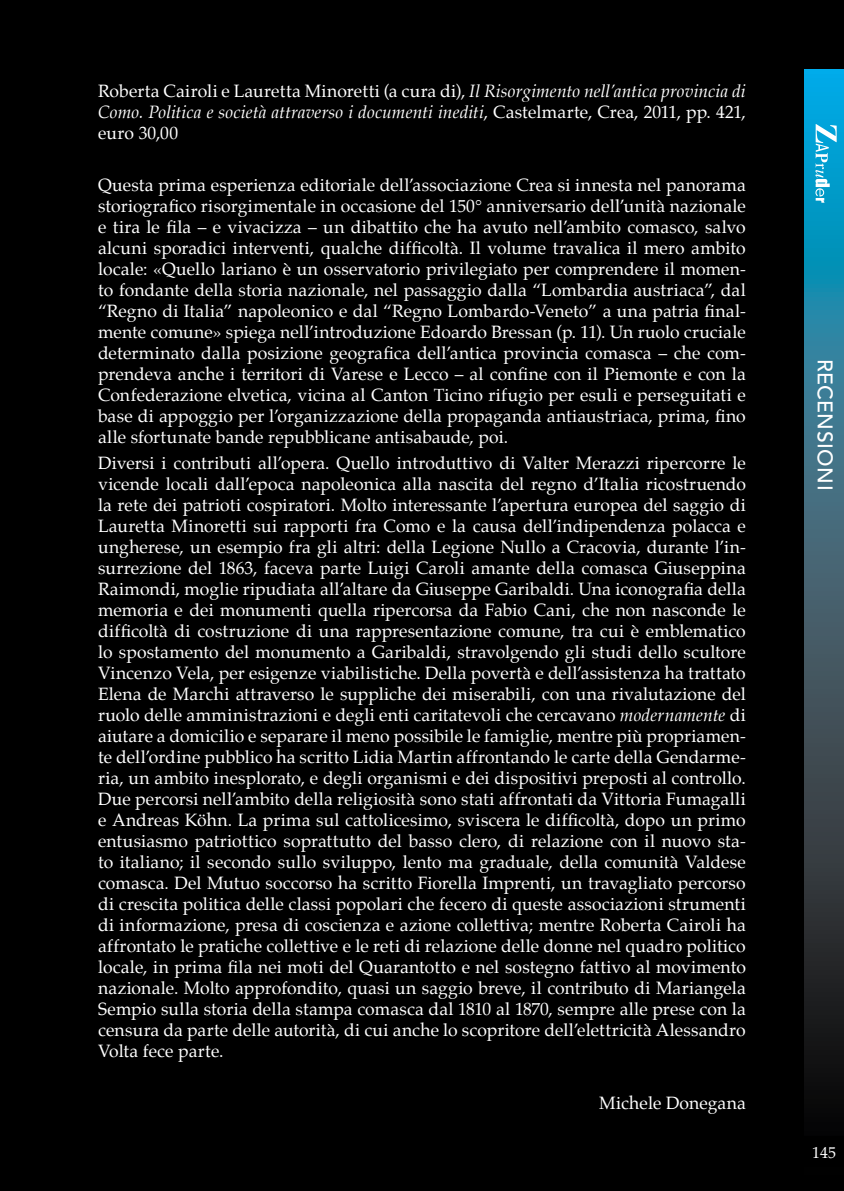
<style>
.page{position:relative;width:844px;height:1191px;background:#fff}
.page>*{position:absolute;margin:0;border:0;box-sizing:border-box;transform-origin:0 0}
.t1{font:500 21px "Avenir";letter-spacing:.025em;color:#fff}
.t2{font:17.5px/21px "Palatino";letter-spacing:.005em;color:#fff;text-align:justify}
.t3{font:italic 17.5px/21px "Palatino";letter-spacing:.005em;color:#fff;text-align:justify}
.t4{font:15.75px "Palatino";color:#fff}
.s1{font-style:normal}
.s2{font-style:italic}
</style>
<div class="page">
<div style="left:0;top:0;width:843px;height:1191px;background:#000"></div>
<svg style="left:804px;top:69px;width:39px;height:1030px;background:#2c5e70"></svg>
<svg style="left:815px;top:124px;width:21px;height:79px;background:#44b8dc"></svg>
<p class="t3" style="left:98px;top:81px;width:649px"><span class="s1">Roberta Cairoli e Lauretta Minoretti (a cura di),</span> Il Risorgimento nell’antica provincia di Como. Politica e società attraverso i documenti inediti<span class="s1">, Castelmarte, Crea, 2011, pp. 421, euro 30,00</span></p>
<p class="t2" style="left:98px;top:174px;width:649px">Questa prima esperienza editoriale dell’associazione Crea si innesta nel panorama storiografico risorgimentale in occasione del 150° anniversario dell’unità nazionale e tira le fila – e vivacizza – un dibattito che ha avuto nell’ambito comasco, salvo alcuni sporadici interventi, qualche difficoltà. Il volume travalica il mero ambito locale: «Quello lariano è un osservatorio privilegiato per comprendere il momen&shy;to fondante della storia nazionale, nel passaggio dalla “Lombardia austriaca”, dal “Regno di Italia” napoleonico e dal “Regno Lombardo-Veneto” a una patria final&shy;mente comune» spiega nell’introduzione Edoardo Bressan (p. 11). Un ruolo cruciale determinato dalla posizione geografica dell’antica provincia comasca – che com&shy;prendeva anche i territori di Varese e Lecco – al confine con il Piemonte e con la Confederazione elvetica, vicina al Canton Ticino rifugio per esuli e perseguitati e base di appoggio per l’organizzazione della propaganda antiaustriaca, prima, fino alle sfortunate bande repubblicane antisabaude, poi.</p>
<p class="t2" style="left:98px;top:452px;width:649px">Diversi i contributi all’opera. Quello introduttivo di Valter Merazzi ripercorre le vicende locali dall’epoca napoleonica alla nascita del regno d’Italia ricostruendo la rete dei patrioti cospiratori. Molto interessante l’apertura europea del saggio di Lauretta Minoretti sui rapporti fra Como e la causa dell’indipendenza polacca e ungherese, un esempio fra gli altri: della Legione Nullo a Cracovia, durante l’in&shy;surrezione del 1863, faceva parte Luigi Caroli amante della comasca Giuseppina Raimondi, moglie ripudiata all’altare da Giuseppe Garibaldi. Una iconografia della memoria e dei monumenti quella ripercorsa da Fabio Cani, che non nasconde le difficoltà di costruzione di una rappresentazione comune, tra cui è emblematico lo spostamento del monumento a Garibaldi, stravolgendo gli studi dello scultore Vincenzo Vela, per esigenze viabilistiche. Della povertà e dell’assistenza ha trattato Elena de Marchi attraverso le suppliche dei miserabili, con una rivalutazione del ruolo delle amministrazioni e degli enti caritatevoli che cercavano <span class="s2">modernamente</span> di aiutare a domicilio e separare il meno possibile le famiglie, mentre più propriamen&shy;te dell’ordine pubblico ha scritto Lidia Martin affrontando le carte della Gendarme&shy;ria, un ambito inesplorato, e degli organismi e dei dispositivi preposti al controllo.<br>Due percorsi nell’ambito della religiosità sono stati affrontati da Vittoria Fumagalli e Andreas Köhn. La prima sul cattolicesimo, sviscera le difficoltà, dopo un primo entusiasmo patriottico soprattutto del basso clero, di relazione con il nuovo sta&shy;to italiano; il secondo sullo sviluppo, lento ma graduale, della comunità Valdese comasca. Del Mutuo soccorso ha scritto Fiorella Imprenti, un travagliato percorso di crescita politica delle classi popolari che fecero di queste associazioni strumenti di informazione, presa di coscienza e azione collettiva; mentre Roberta Cairoli ha affrontato le pratiche collettive e le reti di relazione delle donne nel quadro politico locale, in prima fila nei moti del Quarantotto e nel sostegno fattivo al movimento nazionale. Molto approfondito, quasi un saggio breve, il contributo di Mariangela Sempio sulla storia della stampa comasca dal 1810 al 1870, sempre alle prese con la censura da parte delle autorità, di cui anche lo scopritore dell’elettricità Alessandro Volta fece parte.</p>
<p class="t2" style="left:599px;top:1092px;width:148px">Michele Donegana</p>
<p class="t1" style="left:837px;top:358px;width:133px;rotate:90deg">RECENSIONI</p>
<p class="t4" style="left:812px;top:1139px;width:25px">145</p>
</div>
